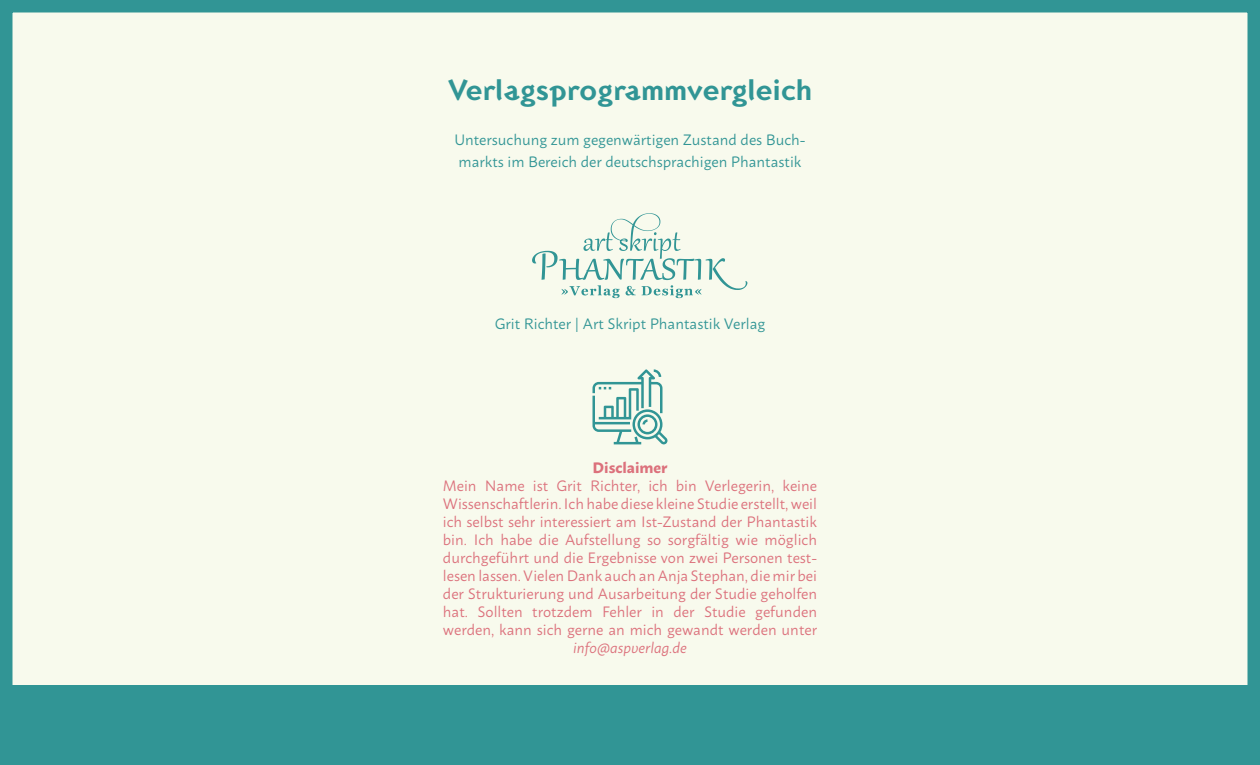
<style>
.page{position:relative;width:1260px;height:765px;background:#f8faed}
.page>*{position:absolute;margin:0;border:0;box-sizing:border-box;transform-origin:0 0}
.t1{font:700 30px "Ottomat OT";color:#319595}
.t2{font:15px/18px "Macho";color:#dc717c;text-align:justify}
.t3{font:15px/22.5px "Macho";color:#319595}
.t4{font:italic 15px "Macho";color:#dc717c}
.t5{font:700 15px "Macho";color:#dc717c}
</style>
<div class="page">
<div style="left:8px;top:685px;width:1252px;height:80px;background:#319595"></div>
<div style="left:0;top:0;width:1260px;height:765px;border:12px solid #319595"></div>
<svg style="left:532px;top:213px;width:215px;height:85px"></svg>
<svg style="left:592px;top:369px;width:76px;height:75px"></svg>
<h1 class="t1" style="left:448px;top:71px;width:365px">Verlagsprogrammvergleich</h1>
<p class="t3" style="left:454px;top:127px;width:353px">Untersuchung zum gegenwärtigen Zustand des Buch&shy;markts im Bereich der deutschsprachigen Phantastik</p>
<p class="t3" style="left:495px;top:311px;width:272px">Grit Richter | Art Skript Phantastik Verlag</p>
<p class="t5" style="left:592px;top:454px;width:76px">Disclaimer</p>
<p class="t2" style="left:443px;top:475px;width:376px">Mein Name ist Grit Richter, ich bin Verlegerin, keine Wissenschaftlerin. Ich habe diese kleine Studie erstellt, weil ich selbst sehr interessiert am Ist-Zustand der Phantastik bin. Ich habe die Aufstellung so sorgfältig wie möglich durchgeführt und die Ergebnisse von zwei Personen test&shy;lesen lassen. Vielen Dank auch an Anja Stephan, die mir bei der Strukturierung und Ausarbeitung der Studie geholfen hat. Sollten trotzdem Fehler in der Studie gefunden werden, kann sich gerne an mich gewandt werden unter</p>
<p class="t4" style="left:573px;top:635px;width:115px">info@aspverlag.de</p>
</div>
